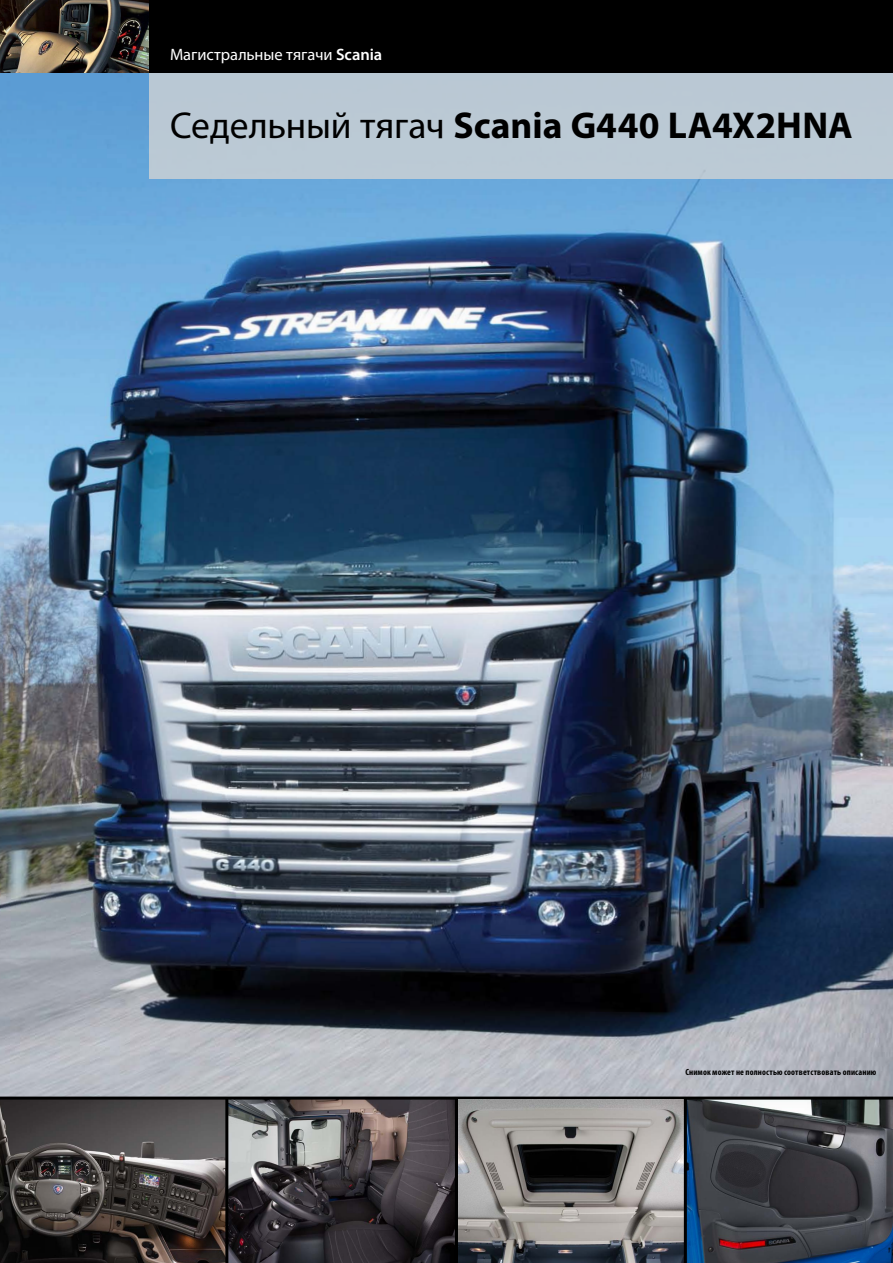
<style>
.page{position:relative;width:893px;height:1263px;background:#fff}
.page>*{position:absolute;margin:0;border:0;box-sizing:border-box;transform-origin:0 0}
.t1{font:700 37.5px "Myriad Pro";color:#000}
.t2{font:16.5px "Myriad Pro";letter-spacing:-.005em;color:#fff}
.t3{font:700 condensed 9px "Myriad Pro";letter-spacing:.02em;color:#000}
.s1{font-weight:600}
.s2{font-weight:400}
</style>
<div class="page">
<img style="left:0;top:72px;width:893px;height:1024px">
<img style="left:0;top:1099px;width:893px;height:164px">
<div style="left:149px;top:72px;width:744px;height:107px;background:#bbc9d4"></div>
<hr style="left:0;top:1096px;width:893px;height:3px;background:#000">
<hr style="left:225px;top:1098px;width:3px;height:165px;background:#000">
<hr style="left:455px;top:1098px;width:3px;height:165px;background:#000">
<hr style="left:684px;top:1098px;width:3px;height:165px;background:#000">
<div style="left:0;top:0;width:893px;height:72px;background:#000"></div>
<img style="left:0;top:0;width:149px;height:72px">
<h2 class="t2" style="left:170px;top:44px;width:214px">Магистральные тягачи <span class="s1">Scania</span></h2>
<h1 class="t1" style="left:170px;top:101px;width:684px"><span class="s2">Седельный тягач</span> Scania G440 LA4X2HNA</h1>
<p class="t3" style="left:685px;top:1066px;width:193px">Снимок может не полностью соответствовать описанию</p>
</div>
